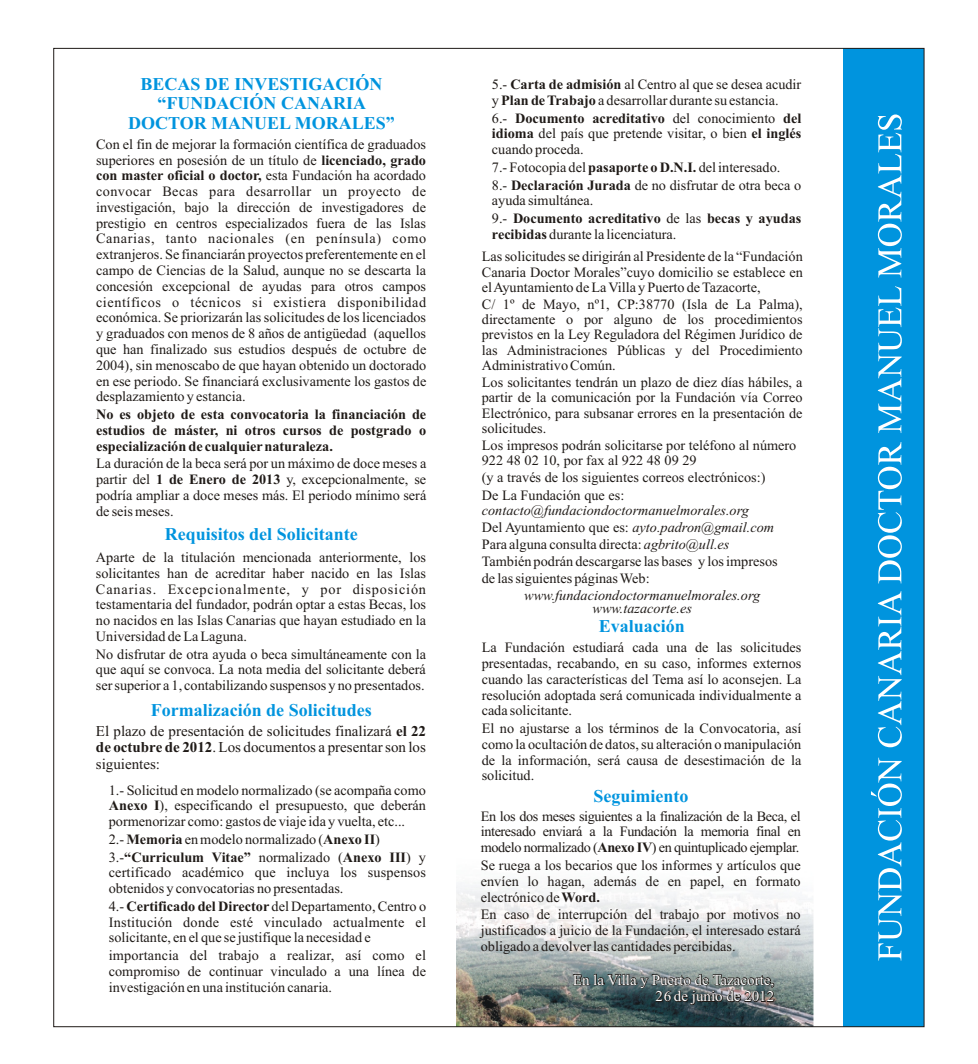
<style>
.page{position:relative;width:978px;height:1064px;background:#fff}
.page>*{position:absolute;margin:0;border:0;box-sizing:border-box;transform-origin:0 0}
.t1{font:700 18px/20px "Times New Roman";color:#0094de;text-align:center}
.t2{font:15px/16.6px "Times New Roman";color:#1f1a17;text-align:justify}
.t3{font:15px/16.6px "Times New Roman";color:#fff;text-align:right}
.t4{font:14.25px/15.8px "Times New Roman";color:#1f1a17;text-align:justify}
.t5{font:700 14.25px/15.8px "Times New Roman";color:#1f1a17}
.t6{font:italic 14.25px/12.3px "Times New Roman";color:#1f1a17;text-align:center}
.s1{font-weight:700}
.s2{font-weight:400}
.s3{font-style:italic}
</style>
<div class="page">
<img style="left:456px;top:882px;width:357px;height:142px">
<div style="left:843px;top:48px;width:81px;height:978px;background:#0094de"></div>
<svg style="left:871px;top:114px;width:31px;height:846px"></svg>
<p class="t1" style="left:128px;top:75px;width:268px">BECAS DE INVESTIGACIÓN “FUNDACIÓN CANARIA<br>DOCTOR MANUEL MORALES”</p>
<p class="t4" style="left:96px;top:137px;width:332px">Con el fin de mejorar la formación científica de graduados superiores en posesión de un título de <span class="s1">licenciado, grado con master oficial o doctor,</span> esta Fundación ha acordado convocar Becas para desarrollar un proyecto de investigación, bajo la dirección de investigadores de prestigio en centros especializados fuera de las Islas Canarias, tanto nacionales (en península) como extranjeros. Se financiarán proyectos preferentemente en el campo de Ciencias de la Salud, aunque no se descarta la concesión excepcional de ayudas para otros campos científicos o técnicos si existiera disponibilidad económica. Se priorizarán las solicitudes de los licenciados y graduados con menos de 8 años de antigüedad (aquellos que han finalizado sus estudios después de octubre de 2004), sin menoscabo de que hayan obtenido un doctorado en ese periodo. Se financiará exclusivamente los gastos de desplazamiento y estancia.</p>
<p class="t5" style="left:96px;top:408px;width:332px;text-align:justify">No es objeto de esta convocatoria la financiación de estudios de máster, ni otros cursos de postgrado o especialización de cualquier naturaleza.</p>
<p class="t4" style="left:96px;top:457px;width:332px">La duración de la beca será por un máximo de doce meses a partir del <span class="s1">1 de Enero de 2013</span> y, excepcionalmente, se podría ampliar a doce meses más. El periodo mínimo será de seis meses.</p>
<p class="t1" style="left:165px;top:526px;width:194px">Requisitos del Solicitante</p>
<p class="t4" style="left:96px;top:550px;width:332px">Aparte de la titulación mencionada anteriormente, los solicitantes han de acreditar haber nacido en las Islas Canarias. Excepcionalmente, y por disposición testamentaria del fundador, podrán optar a estas Becas, los no nacidos en las Islas Canarias que hayan estudiado en la Universidad de La Laguna.</p>
<p class="t4" style="left:96px;top:647px;width:332px">No disfrutar de otra ayuda o beca simultáneamente con la que aquí se convoca. La nota media del solicitante deberá ser superior a 1, contabilizando suspensos y no presentados.</p>
<p class="t2" style="left:96px;top:723px;width:332px">El plazo de presentación de solicitudes finalizará <span class="s1">el 22 de octubre de 2012</span>. Los documentos a presentar son los siguientes:</p>
<p class="t1" style="left:151px;top:701px;width:222px">Formalización de Solicitudes</p>
<p class="t4" style="left:109px;top:783px;width:319px">1.- Solicitud en modelo normalizado (se acompaña como <span class="s1">Anexo I</span>), especificando el presupuesto, que deberán pormenorizar como: gastos de viaje ida y vuelta, etc...</p>
<p class="t4" style="left:109px;top:831px;width:319px;line-height:17.7px">2.- <span class="s1">Memoria</span> en modelo normalizado (<span class="s1">Anexo II</span>)<br>3.-<span class="s1">“Curriculum Vitae”</span> normalizado (<span class="s1">Anexo III</span>) y</p>
<p class="t4" style="left:109px;top:866px;width:319px">certificado académico que incluya los suspensos obtenidos y convocatorias no presentadas.</p>
<p class="t4" style="left:109px;top:899px;width:319px">4.- <span class="s1">Certificado del Director</span> del Departamento, Centro o Institución donde esté vinculado actualmente el solicitante, en el que se justifique la necesidad e</p>
<p class="t4" style="left:109px;top:948px;width:319px">importancia del trabajo a realizar, así como el compromiso de continuar vinculado a una línea de investigación en una institución canaria.</p>
<p class="t4" style="left:492px;top:78px;width:311px">5.- <span class="s1">Carta de admisión</span> al Centro al que se desea acudir y <span class="s1">Plan de Trabajo</span> a desarrollar durante su estancia.</p>
<p class="t4" style="left:492px;top:111px;width:311px">6.- <span class="s1">Documento acreditativo</span> del conocimiento <span class="s1">del idioma</span> del país que pretende visitar, o bien <span class="s1">el inglés </span>cuando proceda.</p>
<p class="t4" style="left:492px;top:160px;width:311px;line-height:17.7px">7.- Fotocopia del <span class="s1">pasaporte o D.N.I.</span> del interesado.<br>8.- <span class="s1">Declaración Jurada</span> de no disfrutar de otra beca o</p>
<p class="t5" style="left:492px;top:193px;width:311px;line-height:17.7px"><span class="s2">ayuda simultánea.<br>9.-</span> Documento acreditativo <span class="s2">de las</span> becas y ayudas</p>
<p class="t4" style="left:492px;top:227px;width:186px"><span class="s1">recibidas</span> durante la licenciatura.</p>
<p class="t4" style="left:482px;top:250px;width:322px;line-height:15.3px">Las solicitudes se dirigirán al Presidente de la “Fundación Canaria Doctor Morales”cuyo domicilio se establece en el Ayuntamiento de La Villa y Puerto de Tazacorte,</p>
<p class="t4" style="left:482px;top:298px;width:322px;line-height:15.3px">C/ 1º de Mayo, nº1, CP:38770 (Isla de La Palma), directamente o por alguno de los procedimientos previstos en la Ley Reguladora del Régimen Jurídico de las Administraciones Públicas y del Procedimiento Administrativo Común.</p>
<p class="t4" style="left:482px;top:376px;width:322px;line-height:15.3px">Los solicitantes tendrán un plazo de diez días hábiles, a partir de la comunicación por la Fundación vía Correo Electrónico, para subsanar errores en la presentación de solicitudes.</p>
<p class="t4" style="left:482px;top:439px;width:316px;line-height:15.3px">Los impresos podrán solicitarse por teléfono al número<br>922 48 02 10, por fax al 922 48 09 29</p>
<p class="t4" style="left:482px;top:470px;width:285px;line-height:17.1px">(y a través de los siguientes correos electrónicos:)<br>De La Fundación que es:</p>
<p class="t4" style="left:482px;top:503px;width:297px;line-height:17.1px;text-align:left"><span class="s3">contacto@fundaciondoctormanuelmorales.org<br></span>Del Ayuntamiento que es: <span class="s3">ayto.padron@gmail.com </span>Para alguna consulta directa: <span class="s3">agbrito@ull.es </span>También podrán descargarse las bases y los impresos de las siguientes páginas Web:</p>
<p class="t6" style="left:524px;top:591px;width:237px">www.fundaciondoctormanuelmorales.org www.tazacorte.es</p>
<p class="t1" style="left:599px;top:617px;width:88px">Evaluación</p>
<p class="t4" style="left:482px;top:641px;width:321px">La Fundación estudiará cada una de las solicitudes presentadas, recabando, en su caso, informes externos cuando las características del Tema así lo aconsejen. La resolución adoptada será comunicada individualmente a cada solicitante.</p>
<p class="t4" style="left:482px;top:721px;width:321px">El no ajustarse a los términos de la Convocatoria, así como la ocultación de datos, su alteración o manipulación de la información, será causa de desestimación de la solicitud.</p>
<p class="t1" style="left:594px;top:787px;width:96px">Seguimiento</p>
<p class="t4" style="left:481px;top:809px;width:321px">En los dos meses siguientes a la finalización de la Beca, el interesado enviará a la Fundación la memoria final en modelo normalizado (<span class="s1">Anexo IV</span>) en quintuplicado ejemplar.</p>
<p class="t4" style="left:481px;top:858px;width:321px">Se ruega a los becarios que los informes y artículos que envíen lo hagan, además de en papel, en formato electrónico de <span class="s1">Word.</span></p>
<p class="t4" style="left:481px;top:908px;width:321px">En caso de interrupción del trabajo por motivos no justificados a juicio de la Fundación, el interesado estará obligado a devolver las cantidades percibidas.</p>
<p class="t3" style="left:573px;top:972px;width:203px">En la Villa y Puerto de Tazacorte,<br>26 de junio de 2012</p>
</div>
